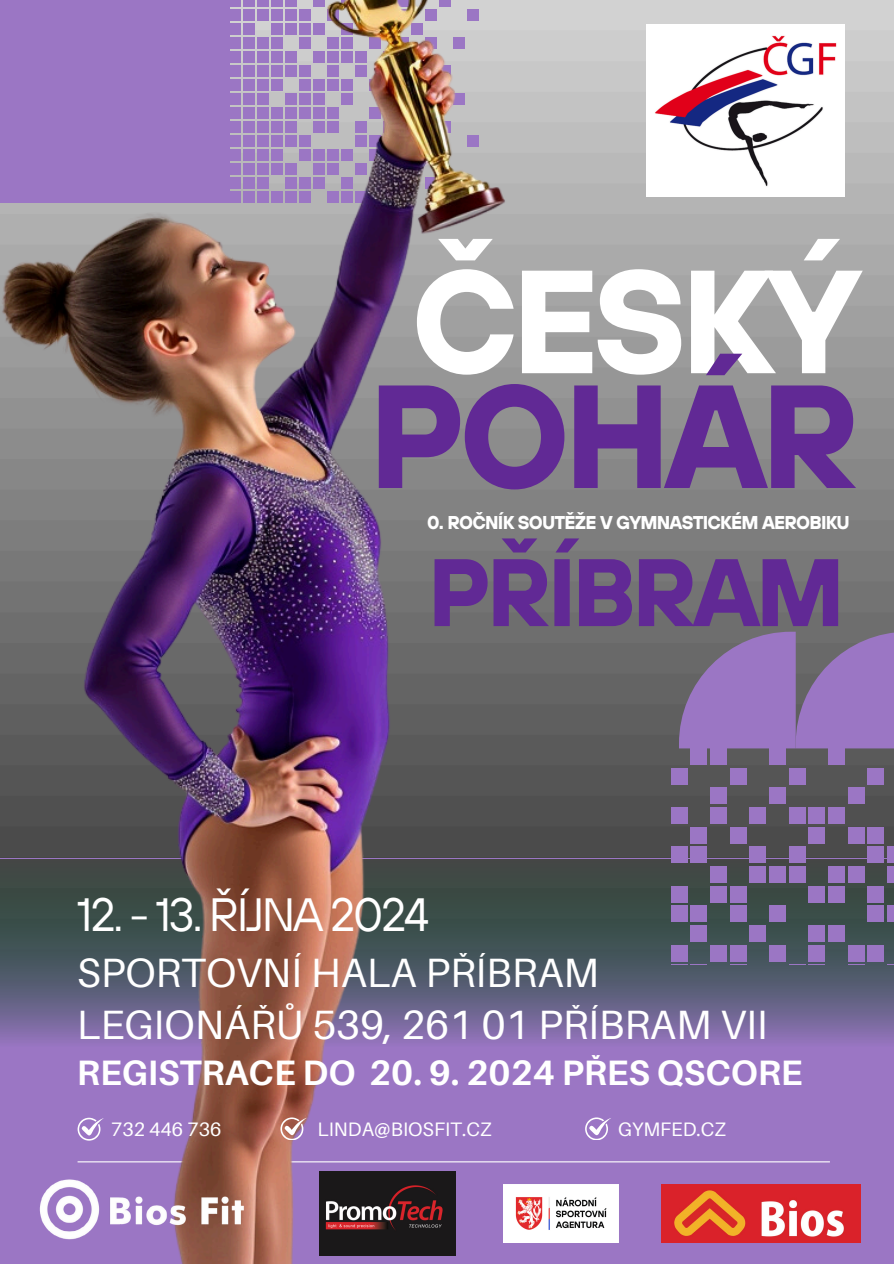
<style>
.page{position:relative;width:894px;height:1264px;background:#fff}
.page>*{position:absolute;margin:0;border:0;box-sizing:border-box;transform-origin:0 0}
.t1{font:700 146.4px/114.8px "TT Hoves";letter-spacing:-.045em;color:#fff}
.t2{font:700 95.55px "TT Hoves";letter-spacing:-.045em;color:#612995}
.t3{font:46.5px "TT Hoves";letter-spacing:-.045em;color:#fff}
.t4{font:40.95px/52.3px "Aileron";color:#fff}
.t5{font:700 35.25px "Aileron";color:#fff}
.t6{font:19.5px "Aileron";color:#fff}
.t7{font:700 18.45px "TT Hoves";letter-spacing:-.045em;color:#fff}
.s1{color:#612995}
</style>
<div class="page">
<img style="left:760px;top:0;width:133px;height:858px">
<svg style="left:760px;top:858px;width:133px;height:189px;background:#585b71"></svg>
<div style="left:0;top:1047px;width:893px;height:216px;background:#9b76c4"></div>
<svg style="left:760px;top:631px;width:133px;height:117px;background:#9273b3"></svg>
<div style="left:828px;top:748px;width:16px;height:17px;background:#9b76c4"></div>
<div style="left:769px;top:748px;width:16px;height:17px;background:#9b76c4"></div>
<div style="left:867px;top:768px;width:17px;height:16px;background:#9b76c4"></div>
<div style="left:788px;top:768px;width:17px;height:16px;background:#9b76c4"></div>
<div style="left:847px;top:787px;width:17px;height:17px;background:#9b76c4"></div>
<div style="left:769px;top:787px;width:16px;height:17px;background:#9b76c4"></div>
<div style="left:828px;top:807px;width:16px;height:17px;background:#9b76c4"></div>
<div style="left:808px;top:807px;width:17px;height:17px;background:#9b76c4"></div>
<div style="left:788px;top:807px;width:17px;height:17px;background:#9b76c4"></div>
<div style="left:749px;top:807px;width:17px;height:17px;background:#9b76c4"></div>
<div style="left:867px;top:826px;width:17px;height:17px;background:#9b76c4"></div>
<div style="left:847px;top:826px;width:17px;height:17px;background:#9b76c4"></div>
<div style="left:808px;top:826px;width:17px;height:17px;background:#9b76c4"></div>
<div style="left:887px;top:846px;width:6px;height:17px;background:#9b76c4"></div>
<div style="left:867px;top:846px;width:17px;height:17px;background:#9b76c4"></div>
<div style="left:788px;top:846px;width:17px;height:17px;background:#9b76c4"></div>
<div style="left:749px;top:846px;width:17px;height:17px;background:#9b76c4"></div>
<div style="left:887px;top:866px;width:6px;height:17px;background:#9b76c4"></div>
<div style="left:847px;top:866px;width:17px;height:17px;background:#9b76c4"></div>
<div style="left:828px;top:866px;width:16px;height:17px;background:#9b76c4"></div>
<div style="left:788px;top:866px;width:17px;height:17px;background:#9b76c4"></div>
<div style="left:769px;top:866px;width:16px;height:17px;background:#9b76c4"></div>
<div style="left:749px;top:866px;width:17px;height:17px;background:#9b76c4"></div>
<div style="left:867px;top:885px;width:17px;height:17px;background:#9b76c4"></div>
<div style="left:828px;top:885px;width:16px;height:17px;background:#9b76c4"></div>
<div style="left:808px;top:885px;width:17px;height:17px;background:#9b76c4"></div>
<div style="left:887px;top:905px;width:6px;height:17px;background:#9b76c4"></div>
<div style="left:867px;top:905px;width:17px;height:17px;background:#9b76c4"></div>
<div style="left:769px;top:905px;width:16px;height:17px;background:#9b76c4"></div>
<div style="left:828px;top:925px;width:16px;height:16px;background:#9b76c4"></div>
<div style="left:808px;top:925px;width:17px;height:16px;background:#9b76c4"></div>
<div style="left:749px;top:925px;width:17px;height:16px;background:#9b76c4"></div>
<div style="left:867px;top:944px;width:17px;height:17px;background:#9b76c4"></div>
<div style="left:847px;top:944px;width:17px;height:17px;background:#9b76c4"></div>
<div style="left:808px;top:944px;width:17px;height:17px;background:#9b76c4"></div>
<div style="left:769px;top:944px;width:16px;height:17px;background:#9b76c4"></div>
<svg style="left:847px;top:964px;width:17px;height:1px"></svg>
<svg style="left:788px;top:964px;width:37px;height:1px"></svg>
<hr style="left:78px;top:1161px;width:751px;height:1px;background:#fff">
<img style="left:0;top:0;width:760px;height:1263px">
<img style="left:36px;top:1174px;width:215px;height:70px">
<img style="left:661px;top:1184px;width:199px;height:57px">
<img style="left:646px;top:24px;width:198px;height:173px">
<img style="left:320px;top:1171px;width:135px;height:83px">
<img style="left:503px;top:1184px;width:115px;height:58px">
<svg style="left:280px;top:1117px;width:26px;height:22px"></svg>
<p class="t1" style="left:368px;top:261px;width:493px">ČESKÝ<br><span class="s1">POHÁR</span></p>
<p class="t7" style="left:427px;top:511px;width:424px">0. ROČNÍK SOUTĚŽE V GYMNASTICKÉM AEROBIKU</p>
<p class="t2" style="left:427px;top:530px;width:418px">PŘÍBRAM</p>
<p class="t3" style="left:77px;top:884px;width:354px">12. - 13. ŘÍJNA 2024</p>
<h2 class="t4" style="left:77px;top:945px;width:692px">SPORTOVNÍ HALA PŘÍBRAM<br>LEGIONÁŘŮ 539, 261 01 PŘÍBRAM VII</h2>
<h6 class="t5" style="left:77px;top:1051px;width:727px">REGISTRACE DO 20. 9. 2024 PŘES QSCORE</h6>
<p class="t6" style="left:111px;top:1116px;width:112px">732 446 736</p>
<p class="t6" style="left:317px;top:1117px;width:175px">LINDA@BIOSFIT.CZ</p>
<h1 class="t6" style="left:618px;top:1116px;width:109px">GYMFED.CZ</h1>
</div>
